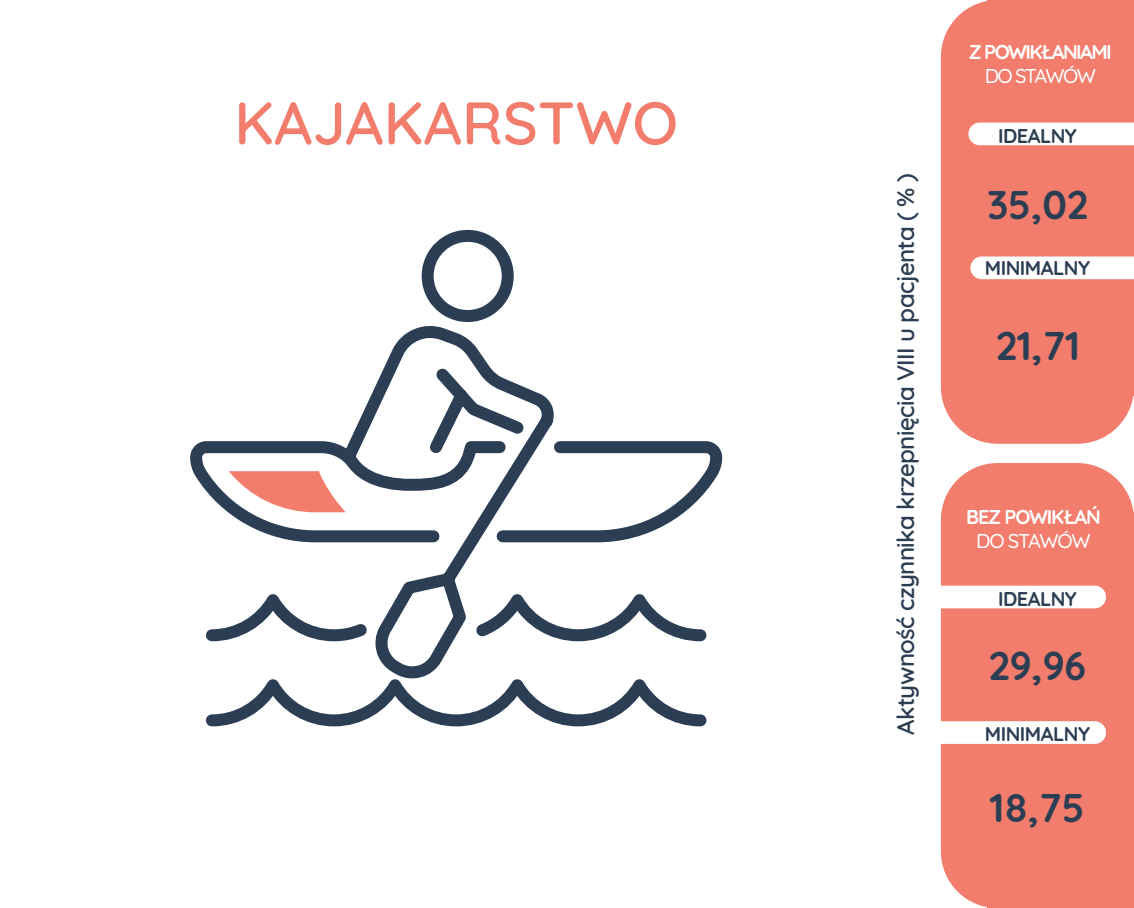
<style>
.page{position:relative;width:1134px;height:908px;background:#fff}
.page>*{position:absolute;margin:0;border:0;box-sizing:border-box;transform-origin:0 0}
.t1{font:600 60px "Quicksand";color:#f37d6c}
.t2{font:700 40px "Quicksand";color:#2b3e53}
.t3{font:600 24px "Quicksand";letter-spacing:-.025em;color:#2b3e53}
.t4{font:700 20px "Quicksand";letter-spacing:-.025em;color:#2b3e53}
.t5{font:700 20px "Quicksand";letter-spacing:-.08em;color:#fff}
.t6{font:700 20px "Quicksand";letter-spacing:-.06em;color:#fff}
.t7{font:500 20px "Quicksand";letter-spacing:-.06em;color:#fff}
.t8{font:500 20px "Quicksand";letter-spacing:-.08em;color:#fff}
</style>
<div class="page">
<div style="left:941px;top:463px;width:193px;height:444px;background:#f37d6c;border-radius:57px"></div>
<div style="left:941px;top:0;width:193px;height:443px;background:#f37d6c;border-radius:57px"></div>
<div style="left:970px;top:256px;width:164px;height:23px;background:#fff"></div>
<div style="left:968px;top:122px;width:166px;height:23px;background:#fff"></div>
<div style="left:914px;top:585px;width:192px;height:23px;background:#fff;border-radius:11px"></div>
<div style="left:914px;top:721px;width:192px;height:22px;background:#fff;border-radius:11px"></div>
<svg style="left:190px;top:229px;width:533px;height:498px"></svg>
<svg style="left:229px;top:471px;width:117px;height:41px"></svg>
<p class="t1" style="left:234px;top:77px;width:445px">KAJAKARSTWO</p>
<p class="t3" style="left:887px;top:734px;width:563px;rotate:-90deg">Aktywność czynnika krzepnięcia VIII u pacjenta ( % )</p>
<p class="t5" style="left:969px;top:36px;width:144px">Z POWIKŁANIAMI</p>
<p class="t8" style="left:985px;top:60px;width:113px">DO STAWÓW</p>
<p class="t4" style="left:998px;top:120px;width:80px">IDEALNY</p>
<h2 class="t2" style="left:987px;top:174px;width:103px">35,02</h2>
<p class="t4" style="left:985px;top:252px;width:107px">MINIMALNY</p>
<h2 class="t2" style="left:996px;top:315px;width:86px">21,71</h2>
<p class="t6" style="left:966px;top:501px;width:136px">BEZ POWIKŁAŃ</p>
<p class="t7" style="left:976px;top:525px;width:116px">DO STAWÓW</p>
<p class="t4" style="left:998px;top:582px;width:80px">IDEALNY</p>
<h2 class="t2" style="left:988px;top:634px;width:100px">29,96</h2>
<p class="t4" style="left:985px;top:718px;width:107px">MINIMALNY</p>
<h2 class="t2" style="left:990px;top:776px;width:97px">18,75</h2>
</div>
